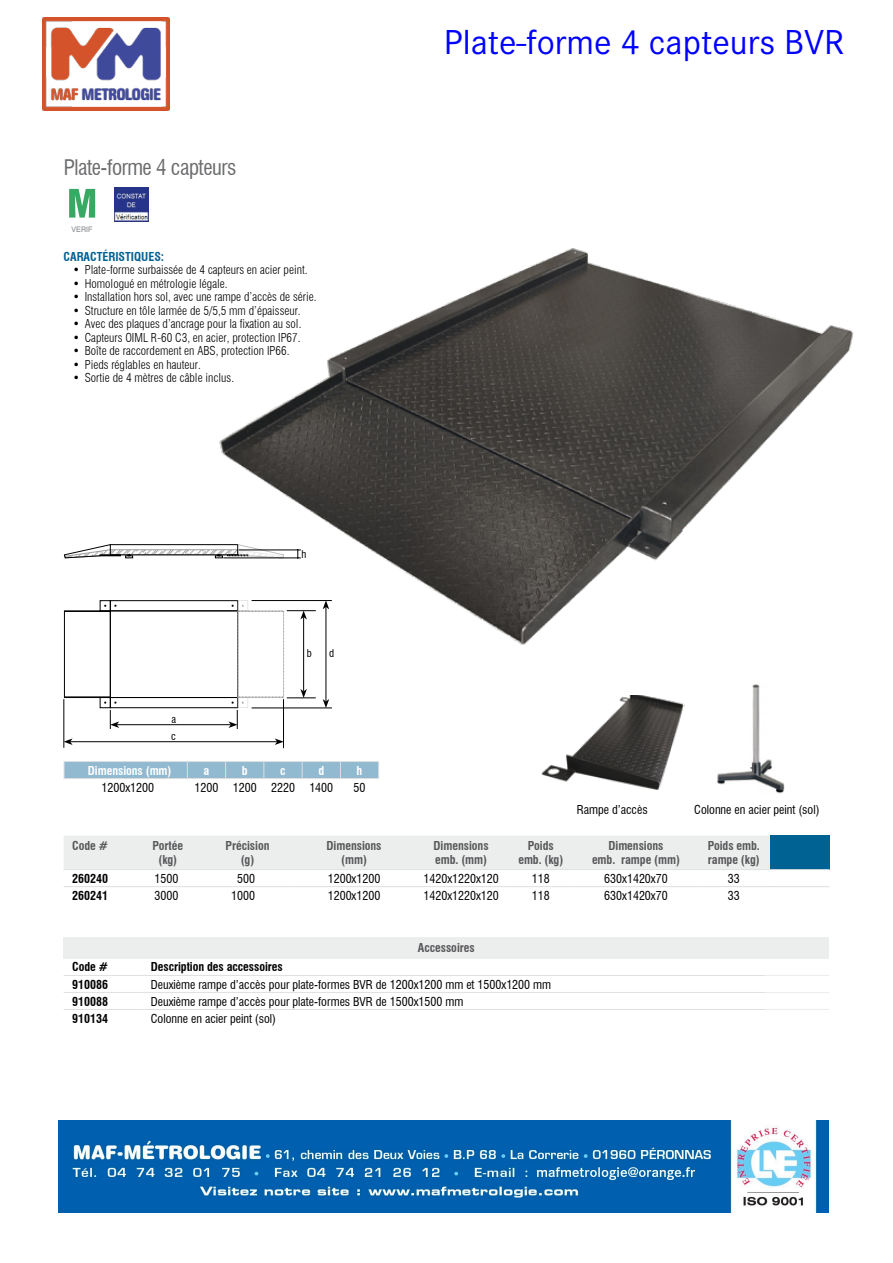
<style>
.page{position:relative;width:893px;height:1263px;background:#fff}
.page>*{position:absolute;margin:0;border:0;box-sizing:border-box;transform-origin:0 0}
.t1{font:36px "Corporate S Pro";color:#00f}
.t2{font:condensed 21px "Swiss 721 BT";letter-spacing:-.02em;color:#6b6c6e}
.t3{font:300 condensed 12px "Swiss 721 BT";color:#000}
.t4{font:condensed 12px "Swiss 721 BT";color:#000}
.t5{font:700 condensed 12px/13.5px "Swiss 721 BT";letter-spacing:-.005em;color:#58585a;text-align:center}
.t6{font:700 condensed 12px "Swiss 721 BT";color:#000}
.t7{font:700 condensed 12px "Swiss 721 BT";letter-spacing:-.005em;color:#fff}
.t8{font:700 condensed 12px "Swiss 721 BT";color:#006293}
.t9{font:condensed 10.5px "Swiss 721 BT";color:#000}
.t10{font:7.65px "Swiss 721 BT";color:#878a8e}
</style>
<div class="page">
<svg style="left:69px;top:189px;width:26px;height:29px"></svg>
<img style="left:219px;top:248px;width:634px;height:400px">
<div style="left:110px;top:600px;width:128px;height:11px;border:1px solid #000"></div>
<div style="left:110px;top:610px;width:128px;height:88px;border:1px solid #000"></div>
<div style="left:110px;top:697px;width:128px;height:11px;border:1px solid #000"></div>
<div style="left:237px;top:611px;width:47px;height:87px;border:1px dashed #9c9e9f"></div>
<div style="left:64px;top:610px;width:47px;height:88px;border:1px solid #000"></div>
<div style="left:100px;top:600px;width:11px;height:11px;border:1px solid #000"></div>
<div style="left:100px;top:697px;width:11px;height:11px;border:1px solid #000"></div>
<hr style="left:64px;top:611px;width:46px;height:1px;background:#000">
<hr style="left:64px;top:697px;width:46px;height:1px;background:#000">
<svg style="left:63px;top:543px;width:221px;height:16px"></svg>
<hr style="left:64px;top:699px;width:1px;height:49px;background:#000">
<hr style="left:283px;top:699px;width:1px;height:49px;background:#000">
<hr style="left:252px;top:708px;width:80px;height:1px;background:#000">
<hr style="left:326px;top:607px;width:1px;height:94px;background:#000">
<svg style="left:323px;top:699px;width:6px;height:9px"></svg>
<svg style="left:323px;top:601px;width:6px;height:8px"></svg>
<hr style="left:223px;top:558px;width:78px;height:1px;background:#000">
<hr style="left:239px;top:550px;width:62px;height:1px;background:#000">
<svg style="left:297px;top:549px;width:2px;height:10px"></svg>
<hr style="left:70px;top:741px;width:207px;height:1px;background:#000">
<svg style="left:275px;top:738px;width:8px;height:7px"></svg>
<svg style="left:64px;top:738px;width:9px;height:7px"></svg>
<hr style="left:117px;top:724px;width:114px;height:1px;background:#000">
<svg style="left:110px;top:710px;width:9px;height:19px"></svg>
<hr style="left:252px;top:600px;width:80px;height:1px;background:#000">
<hr style="left:303px;top:617px;width:1px;height:74px;background:#000">
<svg style="left:228px;top:689px;width:88px;height:40px"></svg>
<svg style="left:232px;top:600px;width:84px;height:19px"></svg>
<img style="left:541px;top:695px;width:143px;height:95px">
<img style="left:717px;top:684px;width:68px;height:110px">
<div style="left:64px;top:761px;width:123px;height:17px;background:#91b9d0"></div>
<svg style="left:64px;top:762px;width:1px;height:16px"></svg>
<hr style="left:64px;top:761px;width:123px;height:1px;background:#dfe0e1">
<svg style="left:187px;top:761px;width:192px;height:17px;background:#97bcd1"></svg>
<hr style="left:64px;top:778px;width:123px;height:1px;background:#dfe0e1">
<hr style="left:187px;top:778px;width:39px;height:1px;background:#dfe0e1">
<hr style="left:226px;top:778px;width:38px;height:1px;background:#dfe0e1">
<hr style="left:264px;top:778px;width:38px;height:1px;background:#dfe0e1">
<hr style="left:302px;top:778px;width:38px;height:1px;background:#dfe0e1">
<hr style="left:340px;top:778px;width:39px;height:1px;background:#dfe0e1">
<div style="left:64px;top:836px;width:706px;height:33px;background:#eceded"></div>
<div style="left:770px;top:835px;width:60px;height:35px;background:#006293"></div>
<hr style="left:64px;top:869px;width:70px;height:1px;background:#dfe0e1">
<hr style="left:134px;top:869px;width:68px;height:1px;background:#dfe0e1">
<hr style="left:202px;top:869px;width:91px;height:1px;background:#dfe0e1">
<hr style="left:293px;top:869px;width:122px;height:1px;background:#dfe0e1">
<hr style="left:415px;top:869px;width:92px;height:1px;background:#dfe0e1">
<hr style="left:507px;top:869px;width:67px;height:1px;background:#dfe0e1">
<hr style="left:574px;top:869px;width:124px;height:1px;background:#dfe0e1">
<hr style="left:698px;top:869px;width:72px;height:1px;background:#dfe0e1">
<hr style="left:64px;top:886px;width:70px;height:1px;background:#dfe0e1">
<hr style="left:134px;top:886px;width:68px;height:1px;background:#dfe0e1">
<hr style="left:202px;top:886px;width:91px;height:1px;background:#dfe0e1">
<hr style="left:293px;top:886px;width:122px;height:1px;background:#dfe0e1">
<hr style="left:415px;top:886px;width:92px;height:1px;background:#dfe0e1">
<hr style="left:507px;top:886px;width:67px;height:1px;background:#dfe0e1">
<hr style="left:574px;top:886px;width:124px;height:1px;background:#dfe0e1">
<hr style="left:698px;top:886px;width:72px;height:1px;background:#dfe0e1">
<hr style="left:770px;top:869px;width:60px;height:1px;background:#dfe0e1">
<hr style="left:770px;top:886px;width:60px;height:1px;background:#dfe0e1">
<div style="left:64px;top:937px;width:765px;height:21px;background:#eceded"></div>
<hr style="left:765px;top:992px;width:64px;height:1px;background:#eceded">
<hr style="left:142px;top:975px;width:623px;height:1px;background:#dfe0e1">
<hr style="left:765px;top:975px;width:64px;height:1px;background:#eceded">
<hr style="left:765px;top:1009px;width:64px;height:1px;background:#eceded">
<hr style="left:64px;top:992px;width:78px;height:1px;background:#dfe0e1">
<hr style="left:142px;top:992px;width:623px;height:1px;background:#dfe0e1">
<hr style="left:64px;top:1009px;width:78px;height:1px;background:#dfe0e1">
<hr style="left:142px;top:1009px;width:623px;height:1px;background:#dfe0e1">
<hr style="left:64px;top:975px;width:78px;height:1px;background:#dfe0e1">
<img style="left:58px;top:1120px;width:771px;height:92px">
<img style="left:114px;top:188px;width:34px;height:34px">
<img style="left:42px;top:17px;width:128px;height:94px">
<h2 class="t2" style="left:64px;top:155px;width:174px">Plate-forme 4 capteurs</h2>
<p class="t10" style="left:72px;top:224px;width:22px">VERIF</p>
<p class="t8" style="left:64px;top:249px;width:102px">CARACTÉRISTIQUES:</p>
<p class="t3" style="left:73px;top:262px;width:236px">• Plate-forme surbaissée de 4 capteurs en acier peint.</p>
<p class="t3" style="left:73px;top:276px;width:156px">• Homologué en métrologie légale.</p>
<p class="t3" style="left:73px;top:289px;width:245px">• Installation hors sol, avec une rampe d’accès de série.</p>
<p class="t3" style="left:73px;top:303px;width:229px">• Structure en tôle larmée de 5/5,5 mm d’épaisseur.</p>
<p class="t3" style="left:73px;top:316px;width:230px">• Avec des plaques d’ancrage pour la fixation au sol.</p>
<p class="t3" style="left:73px;top:330px;width:229px">• Capteurs OIML R-60 C3, en acier, protection IP67.</p>
<p class="t3" style="left:73px;top:343px;width:218px">• Boîte de raccordement en ABS, protection IP66.</p>
<p class="t3" style="left:73px;top:357px;width:130px">• Pieds réglables en hauteur.</p>
<p class="t3" style="left:73px;top:370px;width:163px">• Sortie de 4 mètres de câble inclus.</p>
<p class="t9" style="left:171px;top:712px;width:6px">a</p>
<p class="t9" style="left:171px;top:729px;width:6px">c</p>
<p class="t9" style="left:302px;top:548px;width:6px">h</p>
<p class="t9" style="left:307px;top:647px;width:7px">b</p>
<p class="t9" style="left:329px;top:647px;width:6px">d</p>
<p class="t7" style="left:88px;top:763px;width:85px">Dimensions (mm)</p>
<p class="t7" style="left:204px;top:763px;width:7px">a</p>
<p class="t7" style="left:242px;top:763px;width:7px">b</p>
<p class="t7" style="left:280px;top:763px;width:7px">c</p>
<p class="t7" style="left:318px;top:763px;width:7px">d</p>
<p class="t7" style="left:357px;top:763px;width:7px">h</p>
<p class="t4" style="left:101px;top:780px;width:54px">1200x1200</p>
<p class="t4" style="left:195px;top:780px;width:140px">1200 1200 2220 1400</p>
<p class="t4" style="left:354px;top:780px;width:13px">50</p>
<h1 class="t1" style="left:444px;top:16px;width:402px">Plate-forme 4 capteurs BVR</h1>
<p class="t4" style="left:577px;top:802px;width:72px">Rampe d’accès</p>
<p class="t4" style="left:694px;top:802px;width:127px">Colonne en acier peint (sol)</p>
<p class="t5" style="left:72px;top:839px;width:37px">Code #</p>
<p class="t5" style="left:152px;top:839px;width:32px">Portée (kg)</p>
<p class="t5" style="left:226px;top:839px;width:45px">Précision (g)</p>
<p class="t5" style="left:327px;top:839px;width:56px">Dimensions (mm)</p>
<p class="t5" style="left:434px;top:839px;width:56px;text-align:left">Dimensions emb. (mm)</p>
<p class="t5" style="left:518px;top:839px;width:46px">Poids emb. (kg)</p>
<p class="t5" style="left:592px;top:839px;width:90px">Dimensions<br>emb. rampe (mm)</p>
<p class="t5" style="left:708px;top:839px;width:54px;text-align:left">Poids emb. rampe (kg)</p>
<p class="t6" style="left:72px;top:871px;width:37px">260240</p>
<p class="t4" style="left:155px;top:871px;width:25px">1500</p>
<p class="t4" style="left:237px;top:871px;width:19px">500</p>
<p class="t4" style="left:328px;top:871px;width:54px">1200x1200</p>
<p class="t4" style="left:423px;top:871px;width:77px">1420x1220x120</p>
<p class="t4" style="left:532px;top:871px;width:19px">118</p>
<p class="t4" style="left:604px;top:871px;width:65px">630x1420x70</p>
<p class="t4" style="left:728px;top:871px;width:13px">33</p>
<p class="t6" style="left:72px;top:888px;width:37px">260241</p>
<p class="t4" style="left:155px;top:888px;width:25px">3000</p>
<p class="t4" style="left:231px;top:888px;width:25px">1000</p>
<p class="t4" style="left:328px;top:888px;width:54px">1200x1200</p>
<p class="t4" style="left:423px;top:888px;width:77px">1420x1220x120</p>
<p class="t4" style="left:532px;top:888px;width:19px">118</p>
<p class="t4" style="left:604px;top:888px;width:65px">630x1420x70</p>
<p class="t4" style="left:728px;top:888px;width:13px">33</p>
<p class="t5" style="left:418px;top:941px;width:58px">Accessoires</p>
<p class="t6" style="left:72px;top:960px;width:37px">Code #</p>
<p class="t6" style="left:151px;top:960px;width:133px">Description des accessoires</p>
<p class="t6" style="left:72px;top:977px;width:37px">910086</p>
<p class="t4" style="left:151px;top:977px;width:402px">Deuxième rampe d’accès pour plate-formes BVR de 1200x1200 mm et 1500x1200 mm</p>
<p class="t6" style="left:72px;top:994px;width:37px">910088</p>
<p class="t4" style="left:151px;top:994px;width:314px">Deuxième rampe d’accès pour plate-formes BVR de 1500x1500 mm</p>
<p class="t6" style="left:72px;top:1011px;width:37px">910134</p>
<p class="t4" style="left:151px;top:1011px;width:127px">Colonne en acier peint (sol)</p>
</div>
